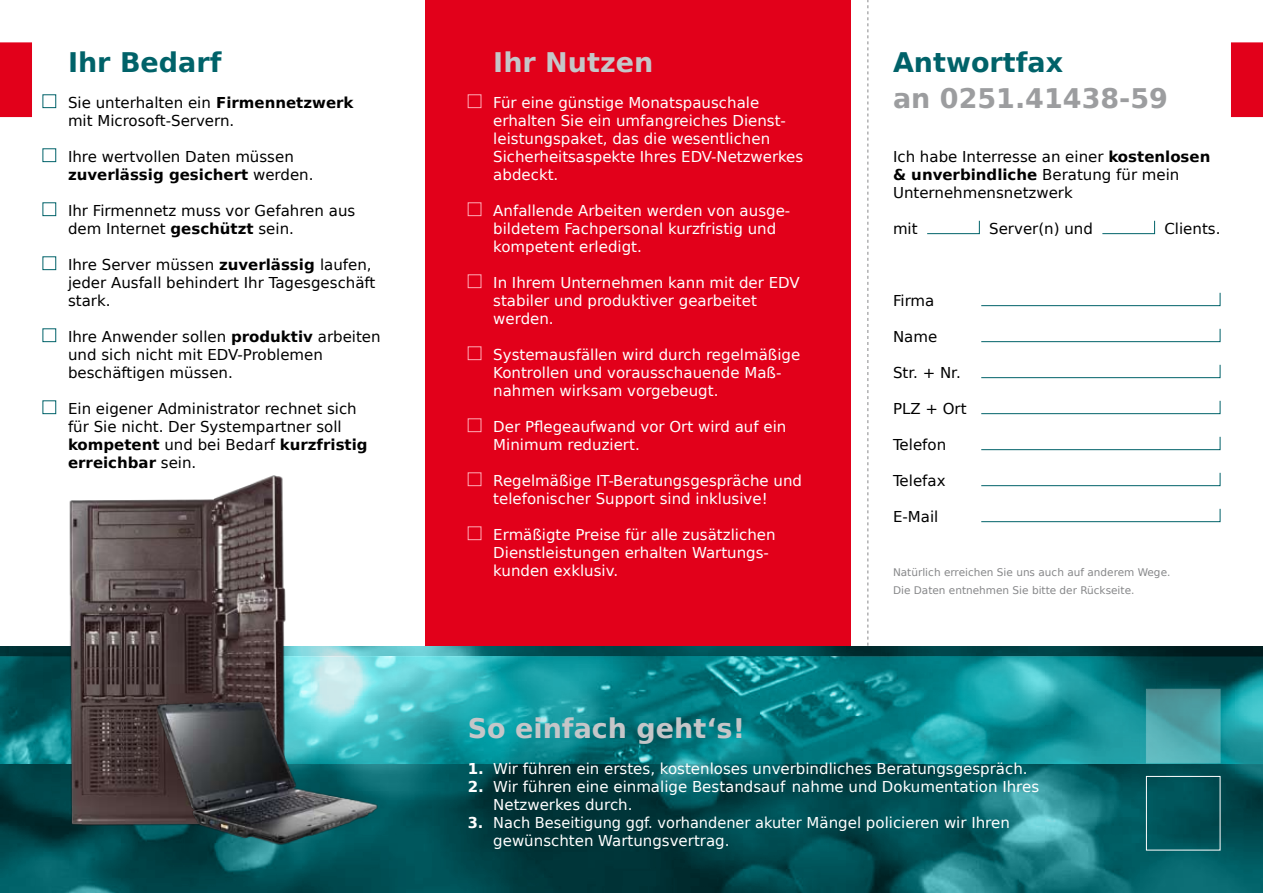
<style>
.page{position:relative;width:1263px;height:893px;background:#fff}
.page>*{position:absolute;margin:0;border:0;box-sizing:border-box;transform-origin:0 0}
.t1{font:700 27px "Bitstream Vera Sans";color:#c5c6c8}
.t2{font:700 27px "Bitstream Vera Sans";color:#006269}
.t3{font:700 27px "Bitstream Vera Sans";color:#9c9d9f}
.t4{font:15px/18px "Bitstream Vera Sans";color:#fff}
.t5{font:15px/18px "Bitstream Vera Sans";color:#000}
.t6{font:10.5px/18px "Bitstream Vera Sans";color:#87888a}
.s1{font-weight:700}
</style>
<div class="page">
<svg style="left:867px;top:0;width:1px;height:646px"></svg>
<div style="left:425px;top:0;width:425px;height:727px;background:#e2001a"></div>
<div style="left:43px;top:94px;width:13px;height:14px;border:1px solid #006269"></div>
<div style="left:43px;top:148px;width:13px;height:14px;border:1px solid #006269"></div>
<div style="left:43px;top:202px;width:13px;height:14px;border:1px solid #006269"></div>
<div style="left:43px;top:256px;width:13px;height:14px;border:1px solid #006269"></div>
<div style="left:43px;top:328px;width:13px;height:14px;border:1px solid #006269"></div>
<div style="left:43px;top:400px;width:13px;height:14px;border:1px solid #006269"></div>
<div style="left:468px;top:94px;width:13px;height:14px;border:1px solid #c5c6c8"></div>
<div style="left:468px;top:202px;width:13px;height:14px;border:1px solid #c5c6c8"></div>
<div style="left:468px;top:274px;width:13px;height:14px;border:1px solid #c5c6c8"></div>
<div style="left:468px;top:346px;width:13px;height:14px;border:1px solid #c5c6c8"></div>
<div style="left:468px;top:418px;width:13px;height:14px;border:1px solid #c5c6c8"></div>
<div style="left:468px;top:472px;width:13px;height:14px;border:1px solid #c5c6c8"></div>
<div style="left:468px;top:526px;width:13px;height:14px;border:1px solid #c5c6c8"></div>
<div style="left:0;top:43px;width:32px;height:74px;background:#e2001a"></div>
<img style="left:0;top:646px;width:1263px;height:247px">
<div style="left:1146px;top:776px;width:74px;height:74px;border:1px solid #fff"></div>
<svg style="left:927px;top:220px;width:53px;height:14px"></svg>
<svg style="left:1102px;top:220px;width:53px;height:14px"></svg>
<svg style="left:981px;top:292px;width:240px;height:14px"></svg>
<svg style="left:981px;top:328px;width:240px;height:14px"></svg>
<svg style="left:981px;top:364px;width:240px;height:14px"></svg>
<svg style="left:981px;top:400px;width:240px;height:14px"></svg>
<svg style="left:981px;top:436px;width:240px;height:14px"></svg>
<svg style="left:981px;top:472px;width:240px;height:14px"></svg>
<svg style="left:981px;top:508px;width:240px;height:14px"></svg>
<img style="left:0;top:657px;width:1263px;height:106px">
<div style="left:1231px;top:43px;width:32px;height:74px;background:#e2001a"></div>
<img style="left:48px;top:475px;width:252px;height:385px">
<img style="left:141px;top:677px;width:253px;height:187px">
<h1 class="t2" style="left:68px;top:47px;width:155px">Ihr Bedarf</h1>
<p class="t5" style="left:68px;top:94px;width:287px">Sie unterhalten ein <span class="s1">Firmennetzwerk </span>mit Microsoft-Servern.</p>
<p class="t5" style="left:68px;top:148px;width:247px">Ihre wertvollen Daten müssen <span class="s1">zuverlässig gesichert</span> werden.</p>
<p class="t5" style="left:68px;top:202px;width:289px">Ihr Firmennetz muss vor Gefahren aus dem Internet <span class="s1">geschützt</span> sein.</p>
<p class="t5" style="left:68px;top:256px;width:309px">Ihre Server müssen <span class="s1">zuverlässig</span> laufen, jeder Ausfall behindert Ihr Tagesgeschäft stark.</p>
<p class="t5" style="left:68px;top:328px;width:314px">Ihre Anwender sollen <span class="s1">produktiv</span> arbeiten und sich nicht mit EDV-Problemen beschäftigen müssen.</p>
<p class="t5" style="left:68px;top:400px;width:301px">Ein eigener Administrator rechnet sich für Sie nicht. Der Systempartner soll <span class="s1">kompetent</span> und bei Bedarf <span class="s1">kurzfristig erreichbar</span> sein.</p>
<h1 class="t1" style="left:493px;top:47px;width:161px">Ihr N utzen</h1>
<p class="t4" style="left:493px;top:94px;width:311px">Für eine günstige Monatspauschale erhalten Sie ein umfangreiches Dienst&shy;leistungspaket, das die wesentlichen Sicherheitsaspekte Ihres EDV-Netzwerkes abdeckt.</p>
<p class="t4" style="left:493px;top:202px;width:299px">Anfallende Arbeiten werden von ausge&shy;bildetem Fachpersonal kurzfristig und kompetent erledigt.</p>
<p class="t4" style="left:493px;top:274px;width:308px">In Ihrem Unternehmen kann mit der EDV stabiler und produktiver gearbeitet werden.</p>
<p class="t4" style="left:493px;top:346px;width:308px">Systemausfällen wird durch regelmäßige<br>Kontrollen und vorausschauende Maß&shy;nahmen wirksam vorgebeugt.</p>
<p class="t4" style="left:493px;top:418px;width:295px">Der Pflegeaufwand vor Ort wird auf ein<br>Minimum reduziert.</p>
<p class="t4" style="left:493px;top:472px;width:310px">Regelmäßige IT-Beratungsgespräche und telefonischer Support sind inklusive!</p>
<p class="t4" style="left:493px;top:526px;width:284px">Ermäßigte Preise für alle zusätzlichen<br>Dienstleistungen erhalten Wartungs&shy;kunden exklusiv.</p>
<h1 class="t2" style="left:893px;top:47px;width:172px">Antwortfax</h1>
<h1 class="t3" style="left:893px;top:83px;width:277px">an 0251.41438-59</h1>
<p class="t5" style="left:893px;top:148px;width:319px">Ich habe Interresse an einer <span class="s1">kostenlosen &amp; unverbindliche</span> Beratung für mein<br>Unternehmensnetzwerk</p>
<p class="t5" style="left:893px;top:220px;width:26px">mit</p>
<p class="t5" style="left:989px;top:220px;width:105px">Server(n) und</p>
<p class="t5" style="left:1164px;top:220px;width:58px">Clients.</p>
<p class="t5" style="left:893px;top:292px;width:43px">Firma</p>
<p class="t5" style="left:893px;top:328px;width:46px">Name</p>
<p class="t5" style="left:893px;top:364px;width:69px">Str. + Nr.</p>
<p class="t5" style="left:893px;top:400px;width:75px">PLZ + Ort</p>
<p class="t5" style="left:893px;top:436px;width:55px">Telefon</p>
<p class="t5" style="left:893px;top:472px;width:54px">Telefax</p>
<p class="t5" style="left:893px;top:508px;width:47px">E-Mail</p>
<p class="t6" style="left:893px;top:563px;width:279px">Natürlich erreichen Sie uns auch auf anderem Wege.<br>Die Daten entnehmen Sie bitte der Rückseite.</p>
<h1 class="t1" style="left:468px;top:713px;width:279px">So einfach geht‘s!</h1>
<p class="t4" style="left:468px;top:760px;width:561px"><span class="s1">1.</span> Wir führen ein erstes, kostenloses unverbindliches Beratungsgespräch.</p>
<p class="t4" style="left:493px;top:778px;width:547px;text-indent:-26px"><span class="s1">2.</span> Wir führen eine einmalige Bestandsauf nahme und Dokumentation Ihres<br>Netzwerkes durch.</p>
<p class="t4" style="left:493px;top:814px;width:518px;text-indent:-26px"><span class="s1">3.</span> Nach Beseitigung ggf. vorhandener akuter Mängel policieren wir Ihren gewünschten Wartungsvertrag.</p>
</div>
